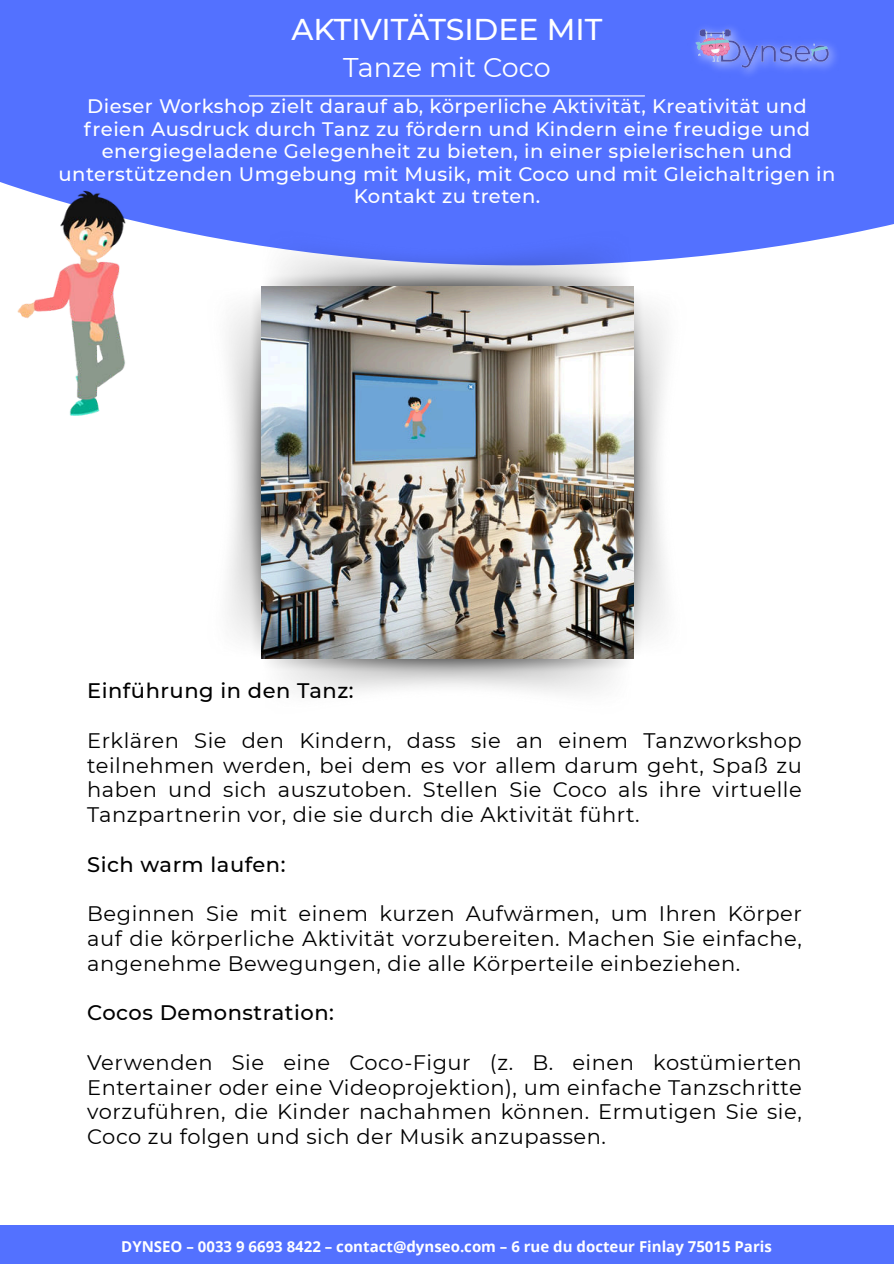
<style>
.page{position:relative;width:894px;height:1264px;background:#fff}
.page>*{position:absolute;margin:0;border:0;box-sizing:border-box;transform-origin:0 0}
.t1{font:500 30px "Montserrat";color:#fff}
.t2{font:27px "Montserrat";color:#fff}
.t3{font:21px/24.8px "Montserrat";letter-spacing:.025em;color:#000;text-align:justify}
.t4{font:500 21px "Montserrat";letter-spacing:.025em;color:#000}
.t5{font:500 19.5px/22.5px "Montserrat";letter-spacing:.025em;color:#fff;text-align:center}
.t6{font:700 15px "Open Sans";color:#fff}
</style>
<div class="page">
<div style="left:0;top:0;width:893px;height:265px;background:#5371ff"></div>
<img style="left:695px;top:28px;width:141px;height:46px">
<hr style="left:249px;top:95px;width:395px;height:1px;background:#fff">
<div style="left:0;top:1225px;width:893px;height:38px;background:#5371ff"></div>
<img style="left:3px;top:183px;width:167px;height:233px">
<img style="left:261px;top:658px;width:372px;height:35px">
<img style="left:261px;top:245px;width:371px;height:42px">
<img style="left:633px;top:287px;width:33px;height:370px">
<img style="left:261px;top:287px;width:372px;height:371px">
<h1 class="t1" style="left:291px;top:8px;width:312px">AKTIVITÄTSIDEE MIT</h1>
<p class="t2" style="left:343px;top:49px;width:209px">Tanze mit Coco</p>
<p class="t5" style="left:59px;top:94px;width:778px">Dieser Workshop zielt darauf ab, körperliche Aktivität, Kreativität und freien Ausdruck durch Tanz zu fördern und Kindern eine freudige und energiegeladene Gelegenheit zu bieten, in einer spielerischen und unterstützenden Umgebung mit Musik, mit Coco und mit Gleichaltrigen in Kontakt zu treten.</p>
<p class="t4" style="left:87px;top:676px;width:268px">Einführung in den Tanz:</p>
<p class="t3" style="left:87px;top:727px;width:716px">Erklären Sie den Kindern, dass sie an einem Tanzworkshop teilnehmen werden, bei dem es vor allem darum geht, Spaß zu haben und sich auszutoben. Stellen Sie Coco als ihre virtuelle Tanzpartnerin vor, die sie durch die Aktivität führt.</p>
<p class="t4" style="left:87px;top:849px;width:200px">Sich warm laufen:</p>
<p class="t3" style="left:87px;top:900px;width:716px">Beginnen Sie mit einem kurzen Aufwärmen, um Ihren Körper auf die körperliche Aktivität vorzubereiten. Machen Sie einfache, angenehme Bewegungen, die alle Körperteile einbeziehen.</p>
<p class="t4" style="left:87px;top:998px;width:248px">Cocos Demonstration:</p>
<p class="t3" style="left:87px;top:1049px;width:716px">Verwenden Sie eine Coco-Figur (z. B. einen kostümierten Entertainer oder eine Videoprojektion), um einfache Tanzschritte vorzuführen, die Kinder nachahmen können. Ermutigen Sie sie, Coco zu folgen und sich der Musik anzupassen.</p>
<p class="t6" style="left:121px;top:1235px;width:652px">DYNSEO – 0033 9 6693 8422 – contact@dynseo.com – 6 rue du docteur Finlay 75015 Paris</p>
</div>
